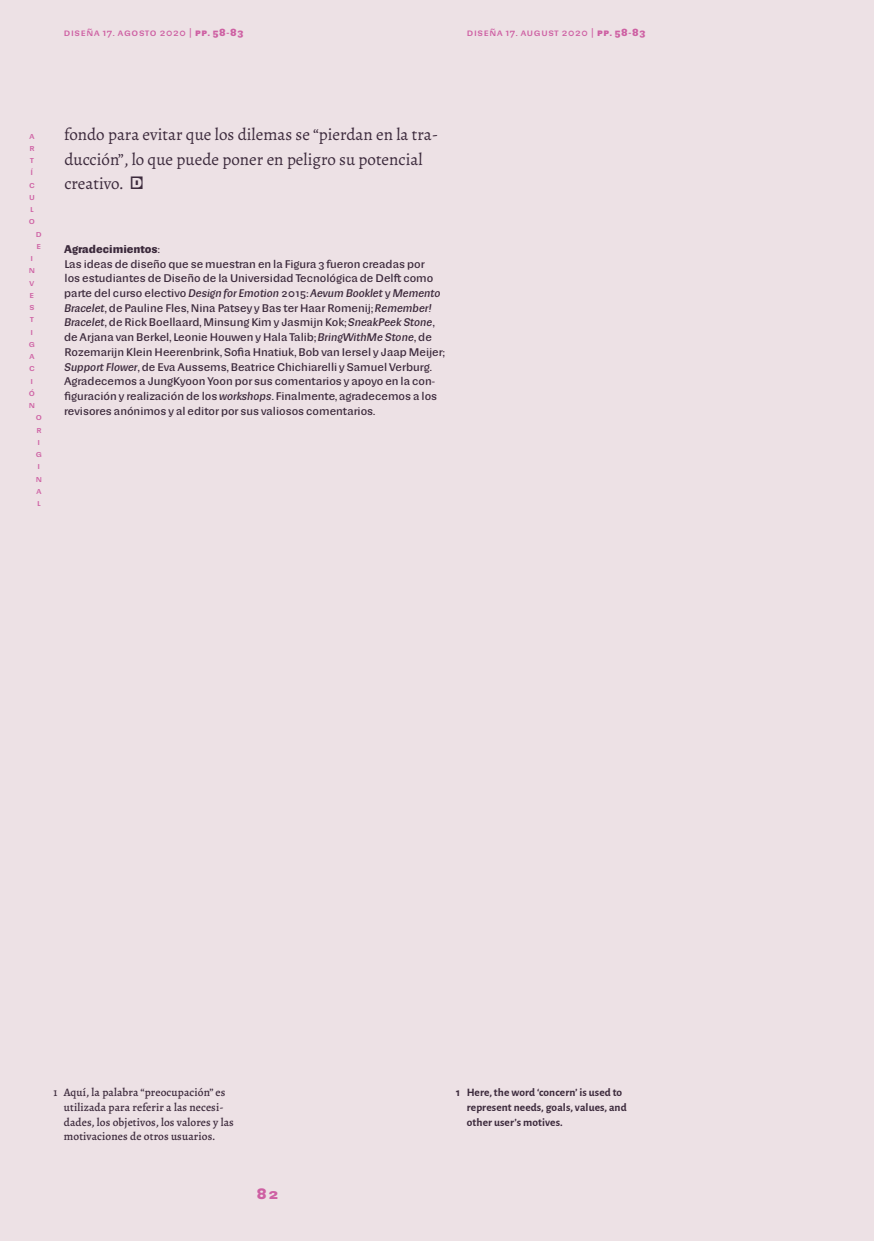
<style>
.page{position:relative;width:874px;height:1241px;background:#fff}
.page>*{position:absolute;margin:0;border:0;box-sizing:border-box;transform-origin:0 0}
.Texto_sin_sangría{font:16.97px/24.5px "Alegreya";color:#3c2a3c}
.t1{font:700 14px "Sudamerican Grotesk";color:#ce60a3}
.Notas{font:500 11.38px/14.7px "Alegreya";letter-spacing:.01em;color:#3c2a3c}
.Notes{font:700 11.38px/14.7px "Alegreya Sans";letter-spacing:.01em;color:#3c2a3c}
.Pie_de_imagen{font:10.5px/14.7px "Sudamerican Grotesk";color:#3c2a3c}
.t2{font:9.62px "Sudamerican Grotesk";letter-spacing:.07em;color:#ce60a3}
.t3{font:8.75px/12.2px "Sudamerican Grotesk";color:#ce60a3}
.s1{font-weight:700}
.s2{font-family:"Sudamerican Grotesk"}
.s3{font-style:italic}
</style>
<div class="page">
<div style="left:0;top:0;width:873px;height:1240px;background:#ede1e5"></div>
<p class="t2" style="left:64px;top:25px;width:181px">Diseña 17. agosto 2020 | <span class="s1">Pp. 58-83</span></p>
<p class="t2" style="left:466px;top:25px;width:180px">Diseña 17. august 2020 | <span class="s1">Pp. 58-83</span></p>
<p class="t3" style="left:29px;top:129px;width:8px">A<br>R<br>T<br>Í<br>C<br>U<br>L<br>O</p>
<p class="t3" style="left:36px;top:227px;width:7px">D<br>E</p>
<p class="t3" style="left:29px;top:251px;width:8px">I<br>N<br>V<br>E<br>S<br>T<br>I<br>G<br>A<br>C<br>I<br>Ó<br>N</p>
<p class="t3" style="left:36px;top:410px;width:8px">O<br>R<br>I<br>G<br>I<br>N<br>A<br>L</p>
<p class="Texto_sin_sangría" style="left:64px;top:122px;width:375px">fondo para evitar que los dilemas se “pierdan en la tra&shy;ducción”, lo que puede poner en peligro su potencial creativo. <span class="s2">-d</span></p>
<p class="Pie_de_imagen" style="left:64px;top:241px;width:382px"><span class="s1">Agradecimientos</span>:<br>Las ideas de diseño que se muestran en la Figura 3 fueron creadas por<br>los estudiantes de Diseño de la Universidad Tecnológica de Delft como parte del curso electivo <span class="s3">Design for Emotion</span> 2015: <span class="s3">Aevum Booklet</span> y <span class="s3">Memento Bracelet</span>, de Pauline Fles, Nina Patsey y Bas ter Haar Romenij; <span class="s3">Remember!<br>Bracelet</span>, de Rick Boellaard, Minsung Kim y Jasmijn Kok; <span class="s3">SneakPeek Stone</span>, de Arjana van Berkel, Leonie Houwen y Hala Talib; <span class="s3">BringWithMe Stone</span>, de Rozemarijn Klein Heerenbrink, Sofia Hnatiuk, Bob van Iersel y Jaap Meijer; <span class="s3">Support Flower</span>, de Eva Aussems, Beatrice Chichiarelli y Samuel Verburg.<br>Agradecemos a JungKyoon Yoon por sus comentarios y apoyo en la con&shy;figuración y realización de los <span class="s3">workshops</span>. Finalmente, agradecemos a los revisores anónimos y al editor por sus valiosos comentarios.</p>
<p class="Notas" style="left:64px;top:1084px;width:171px;text-indent:-11px">1 Aquí, la palabra “preocupación” es utilizada para referir a las necesi&shy;dades, los objetivos, los valores y las motivaciones de otros usuarios.</p>
<p class="Notes" style="left:466px;top:1084px;width:161px;text-indent:-10px">1 Here, the word ‘concern’ is used to represent needs, goals, values, and other user’s motives.</p>
<h2 class="t1" style="left:256px;top:1182px;width:24px">82</h2>
</div>
